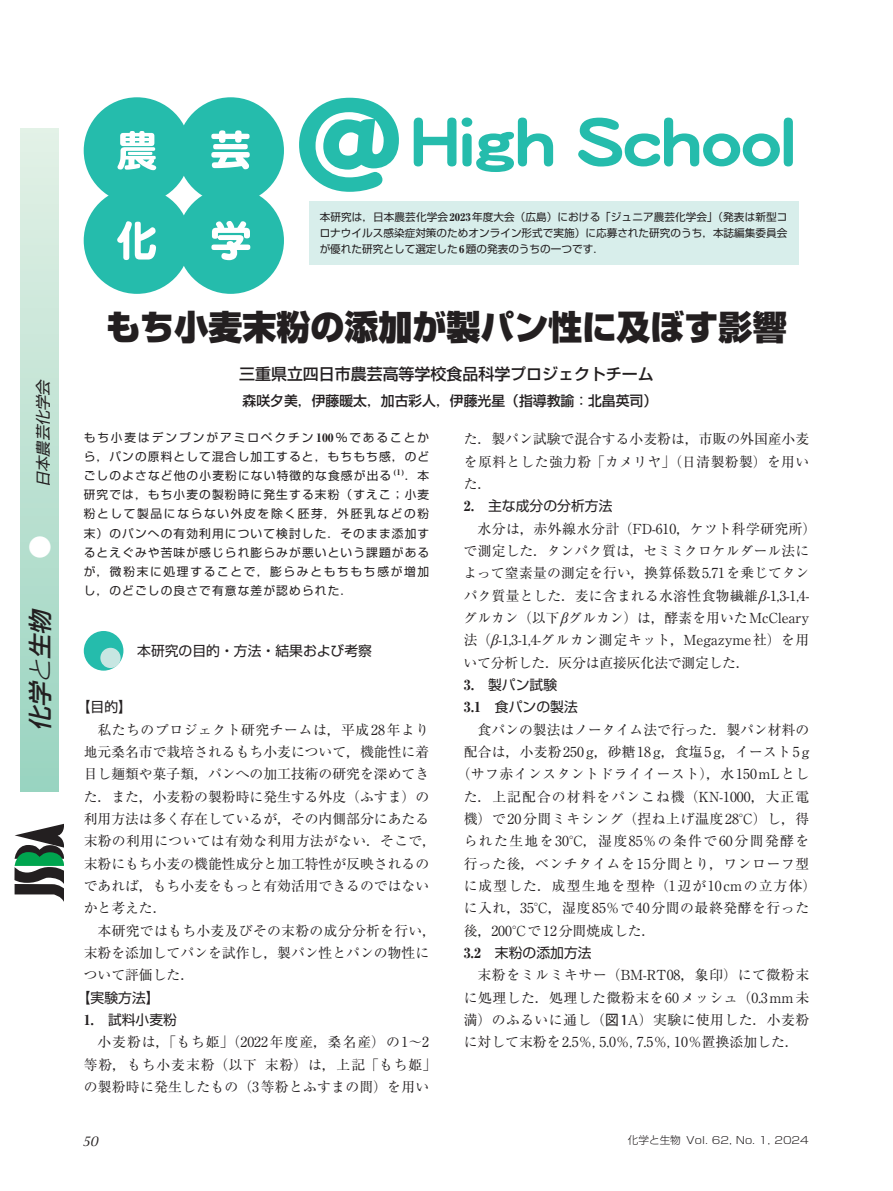
<style>
.page{position:relative;width:893px;height:1191px;background:#fff}
.page>*{position:absolute;margin:0;border:0;box-sizing:border-box;transform-origin:0 0}
.t1{font:900 34.05px "Shin Go Pr 6";color:#231f20}
.t2{font:italic 500 24px "Shin Go Pr 6";color:#231f20}
.t3{font:500 24px "Shin Go Pr 6";color:#fff}
.t4{font:500 15.9px "Shin Go Pr 6";color:#231f20}
.t5{font:italic 15.15px "Shin Go Pr 6";color:#231f20}
.t6{font:13.8px/22.4px "Ryumin Pr 6";letter-spacing:.015em;color:#231f20}
.t7{font:13.8px/22.4px "Shin Go Pr 6";color:#231f20}
.t8{font:13.8px/22.4px "Ryumin Pr 6";letter-spacing:.065em;color:#231f20;text-align:center}
.t9{font:13.8px "Ryumin Pr 6";letter-spacing:.075em;color:#231f20}
.t10{font:13.8px "Ryumin Pr 6";letter-spacing:.04em;color:#231f20}
.t11{font:500 13.8px "Shin Go Pr 6";color:#231f20}
.t12{font:13.8px "Ryumin Pr 6";letter-spacing:.035em;color:#231f20}
.t13{font:13.8px "Ryumin Pr 6";letter-spacing:.045em;color:#231f20}
.t14{font:13.8px "Ryumin Pr 6";letter-spacing:.1em;color:#231f20}
.t15{font:italic 13.8px "Optima Nova LT Pro";color:#231f20}
.t16{font:11.7px/19.2px "Shin Go Pr 6";letter-spacing:.145em;color:#231f20;text-align:justify}
.t17{font:10.65px/15.9px "Shin Go Pr 6";color:#231f20;text-align:justify}
.t18{font:300 10.05px "Shin Go Pr 6";color:#231f20;scale:1.13 1}
.s1{font-weight:300}
.s2{font-family:"Koz Min Pro"}
.s3{font-family:"Ryumin Pr 6";font-weight:800}
.s4{font-family:"Times New Roman";font-style:italic;font-size:15.15px}
.s5{font-family:"Shin Go Pr 6"}
.s6{font-family:"MO Suuji HB J Fn";font-size:14.55px}
.s7{font-size:10.65px}
</style>
<div class="page">
<div style="left:84px;top:631px;width:39px;height:39px;background:#25bcac;border-radius:50%"></div>
<div style="left:100px;top:648px;width:21px;height:20px;background:#c7e6e2;border-radius:50%"></div>
<div style="left:20px;top:128px;width:38px;height:663px;background:linear-gradient(to bottom,#e3f1e6,#99d3c0)"></div>
<svg style="left:14px;top:823px;width:50px;height:78px"></svg>
<div style="left:84px;top:97px;width:106px;height:107px;background:#25bcac;border-radius:50%"></div>
<div style="left:177px;top:97px;width:107px;height:107px;background:#25bcac;border-radius:50%"></div>
<div style="left:84px;top:187px;width:106px;height:107px;background:#25bcac;border-radius:50%"></div>
<div style="left:177px;top:187px;width:107px;height:107px;background:#25bcac;border-radius:50%"></div>
<svg style="left:117px;top:131px;width:39px;height:39px"></svg>
<svg style="left:211px;top:130px;width:39px;height:39px"></svg>
<svg style="left:117px;top:221px;width:39px;height:39px"></svg>
<svg style="left:211px;top:221px;width:39px;height:39px"></svg>
<svg style="left:414px;top:118px;width:42px;height:48px"></svg>
<svg style="left:462px;top:117px;width:91px;height:55px"></svg>
<svg style="left:578px;top:118px;width:215px;height:48px"></svg>
<svg style="left:299px;top:98px;width:100px;height:94px"></svg>
<div style="left:309px;top:201px;width:489px;height:64px;background:#d8eeeb"></div>
<p class="t5" style="left:30px;top:487px;width:113px;rotate:-90deg">日本農芸化学会</p>
<h2 class="t3" style="left:20px;top:559px;width:25px;rotate:-90deg">●</h2>
<h2 class="t2" style="left:20px;top:731px;width:154px;rotate:-90deg">化学<span class="s1">と</span>生物　</h2>
<p class="t17" style="left:320px;top:208px;width:469px">本研究は<span class="s2">，</span>日本農芸化学会<span class="s3">2023</span>年度大会（広島）における「ジュニア農芸化学会」（発表は新型コロナウイルス感染症対策のためオンライン形式で実施）に応募された研究のうち<span class="s2">，</span>本誌編集委員会が優れた研究として選定した<span class="s3">6</span>題の発表のうちの一つです<span class="s2">．</span></p>
<h1 class="t1" style="left:106px;top:300px;width:682px">もち小麦末粉の添加が製パン性に及ぼす影響</h1>
<p class="t4" style="left:239px;top:361px;width:416px">三重県立四日市農芸高等学校食品科学プロジェクトチーム</p>
<p class="t11" style="left:243px;top:389px;width:416px">森咲夕美<span class="s2">，</span>伊藤暖太<span class="s2">，</span>加古彩人<span class="s2">，</span>伊藤光星（指導教諭<span class="s2">：</span>北畠英司）</p>
<p class="t16" style="left:84px;top:427px;width:347px">もち小麦はデンプンがアミロペクチン<span class="s3">100</span>％であることから<span class="s2">，</span>パンの原料として混合し加工すると<span class="s2">，</span>もちもち感<span class="s2">，</span>のどごしのよさなど他の小麦粉にない特徴的な食感が出る <sup>(1)</sup><span class="s2">．</span>本研究では<span class="s2">，</span>もち小麦の製粉時に発生する末粉（すえこ<span class="s2">；</span>小麦粉として製品にならない外皮を除く胚芽<span class="s2">，</span>外胚乳などの粉末）のパンへの有効利用について検討した<span class="s2">．</span>そのまま添加するとえぐみや苦味が感じられ膨らみが悪いという課題があるが<span class="s2">，</span>微粉末に処理することで<span class="s2">，</span>膨らみともちもち感が増加し<span class="s2">，</span>のどごしの良さで有意な差が認められた<span class="s2">．</span></p>
<p class="t6" style="left:464px;top:427px;width:347px;text-align:justify">た<span class="s2">．</span>製パン試験で混合する小麦粉は<span class="s2">，</span>市販の外国産小麦を原料とした強力粉「カメリヤ」（日清製粉製）を用いた<span class="s2">．</span></p>
<p class="t7" style="left:464px;top:494px;width:150px"><span class="s3">2.</span>　主な成分の分析方法</p>
<p class="t6" style="left:463px;top:516px;width:354px;text-indent:14px">水分は<span class="s2">，</span>赤外線水分計（FD-610<span class="s2">，</span>ケツト科学研究所）で測定した<span class="s2">．</span>タンパク質は<span class="s2">，</span>セミミクロケルダール法によって窒素量の測定を行い<span class="s2">，</span>換算係数5.71を乗じてタンパク質量とした<span class="s2">．</span>麦に含まれる水溶性食物繊維<span class="s4">β</span>-1,3-1,4-グルカン（以下<span class="s4">β</span>グルカン）は<span class="s2">，</span>酵素を用いたMcCleary法（<span class="s4">β</span>-1,3-1,4-グルカン測定キット<span class="s2">，</span>Megazyme社）を用いて分析した<span class="s2">．</span>灰分は直接灰化法で測定した<span class="s2">．</span></p>
<p class="t7" style="left:464px;top:672px;width:116px"><span class="s3">3.</span>　製パン試験<br><span class="s3">3.1</span>　食パンの製法</p>
<p class="t6" style="left:478px;top:717px;width:333px">食パンの製法はノータイム法で行った<span class="s2">．</span>製パン材料の</p>
<p class="t6" style="left:464px;top:740px;width:347px">配合は<span class="s2">，</span>小麦粉250 g<span class="s2">，</span>砂糖18 g<span class="s2">，</span>食塩5 g<span class="s2">，</span>イースト5 g</p>
<p class="t12" style="left:457px;top:763px;width:354px">（サフ赤インスタントドライイースト）<span class="s2">，</span>水150 mLとし</p>
<p class="t9" style="left:464px;top:785px;width:347px">た<span class="s2">．</span>上記配合の材料をパンこね機（KN-1000<span class="s2">，</span>大正電</p>
<p class="t13" style="left:464px;top:808px;width:347px">機）で20分間ミキシング（捏ね上げ温度28<span class="s1">°</span>C）し<span class="s2">，</span>得</p>
<p class="t14" style="left:464px;top:830px;width:347px">られた生地を30<span class="s1">°</span>C<span class="s2">，</span>湿度85<span class="s1">％</span>の条件で60分間発酵を</p>
<p class="t10" style="left:464px;top:852px;width:347px">行った後<span class="s2">，</span>ベンチタイムを15分間とり<span class="s2">，</span>ワンローフ型</p>
<p class="t9" style="left:464px;top:875px;width:354px">に成型した<span class="s2">．</span>成型生地を型枠（1辺が10 cmの立方体）</p>
<p class="t10" style="left:464px;top:897px;width:347px">に入れ<span class="s2">，</span>35<span class="s1">°</span>C<span class="s2">，</span>湿度85<span class="s1">％</span>で40分間の最終発酵を行った</p>
<p class="t6" style="left:464px;top:918px;width:193px">後<span class="s2">，</span>200<span class="s1">°</span>Cで12分間焼成した<span class="s2">．</span></p>
<p class="t7" style="left:464px;top:940px;width:129px"><span class="s3">3.2</span>　末粉の添加方法</p>
<p class="t6" style="left:464px;top:963px;width:347px;text-align:justify;text-indent:14px">末粉をミルミキサー（BM-RT08<span class="s2">，</span>象印）にて微粉末に処理した<span class="s2">．</span>処理した微粉末を60メッシュ（0.3 mm未満）のふるいに通し（<span class="s5">図</span><span class="s6">1</span>A）実験に使用した<span class="s2">．</span>小麦粉に対して末粉を2.5<span class="s1">％</span>, 5.0<span class="s1">％</span>, 7.5<span class="s1">％</span>, 10<span class="s1">％</span>置換添加した<span class="s2">．</span></p>
<p class="t7" style="left:137px;top:638px;width:236px">本研究の目的<span class="s2">・</span>方法<span class="s2">・</span>結果および考察</p>
<p class="t7" style="left:77px;top:695px;width:57px">【目的】</p>
<p class="t6" style="left:84px;top:717px;width:354px;text-indent:14px">私たちのプロジェクト研究チームは<span class="s2">，</span>平成28年より地元桑名市で栽培されるもち小麦について<span class="s2">，</span>機能性に着目し麺類や菓子類<span class="s2">，</span>パンへの加工技術の研究を深めてきた<span class="s2">．</span>また<span class="s2">，</span>小麦粉の製粉時に発生する外皮（ふすま）の利用方法は多く存在しているが<span class="s2">，</span>その内側部分にあたる末粉の利用については有効な利用方法がない<span class="s2">．</span>そこで<span class="s2">，</span>末粉にもち小麦の機能性成分と加工特性が反映されるのであれば<span class="s2">，</span>もち小麦をもっと有効活用できるのではないかと考えた<span class="s2">．</span></p>
<p class="t6" style="left:84px;top:918px;width:354px;text-indent:14px">本研究ではもち小麦及びその末粉の成分分析を行い<span class="s2">，</span>末粉を添加してパンを試作し<span class="s2">，</span>製パン性とパンの物性について評価した<span class="s2">．</span></p>
<p class="t7" style="left:84px;top:985px;width:95px;text-indent:-7px">【実験方法】<br><span class="s3">1.</span>　試料小麦粉</p>
<p class="t8" style="left:84px;top:1030px;width:354px">小麦粉は<span class="s2">，</span>「もち姫」（2022年度産<span class="s2">，</span>桑名産）の1～2<br>等粉<span class="s2">，</span>もち小麦末粉（以下 末粉）は<span class="s2">，</span>上記「もち姫」の製粉時に発生したもの（3等粉とふすまの間）を用い</p>
<p class="t15" style="left:83px;top:1132px;width:17px">50</p>
<p class="t18" style="left:628px;top:1131px;width:162px"><span class="s7">化学と生物</span> Vol. 62, No. 1, 2024</p>
</div>
